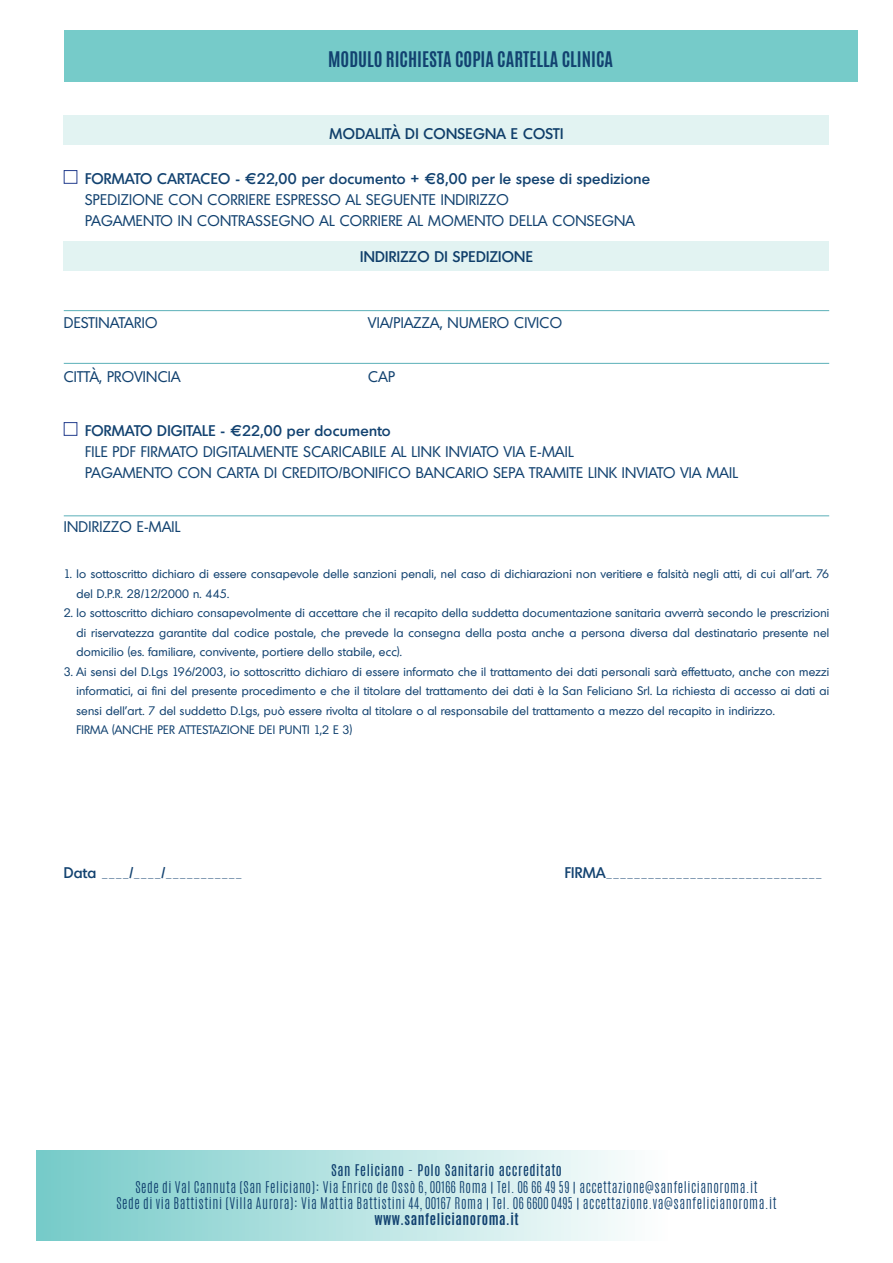
<style>
.page{position:relative;width:893px;height:1263px;background:#fff}
.page>*{position:absolute;margin:0;border:0;box-sizing:border-box;transform-origin:0 0}
.t1{font:700 18px "Antonio";color:#124270}
.t2{font:15px/21px "Montreal Serial";letter-spacing:.02em;color:#124270}
.t3{font:500 15px "Montreal Serial";letter-spacing:.02em;color:#124270}
.t4{font:300 13.5px/16.2px "Antonio";letter-spacing:.04em;color:#124270;text-align:center}
.t5{font:13.5px "Antonio";letter-spacing:.04em;color:#124270}
.t6{font:700 13.5px "Antonio";letter-spacing:.04em;color:#124270}
.t7{font:12px/19.5px "Montreal Serial";letter-spacing:.02em;color:#124270}
</style>
<div class="page">
<div style="left:64px;top:170px;width:13px;height:14px;border:1px solid #253f8e"></div>
<div style="left:64px;top:422px;width:13px;height:14px;border:1px solid #253f8e"></div>
<div style="left:37px;top:1150px;width:856px;height:91px;background:linear-gradient(to right,#7ececc,#fff)"></div>
<div style="left:64px;top:115px;width:765px;height:29px;background:#e2f3f2"></div>
<div style="left:64px;top:241px;width:765px;height:30px;background:#e2f3f2"></div>
<hr style="left:64px;top:310px;width:765px;height:1px;background:#5bb0b8">
<hr style="left:64px;top:363px;width:765px;height:1px;background:#5bb0b8">
<hr style="left:64px;top:516px;width:765px;height:1px;background:#5bb0b8">
<div style="left:64px;top:30px;width:793px;height:52px;background:#76cbc9"></div>
<h1 class="t1" style="left:328px;top:45px;width:286px">MODULO RICHIESTA COPIA CARTELLA CLINICA</h1>
<p class="t3" style="left:330px;top:124px;width:235px">MODALITÀ DI CONSEGNA E COSTI</p>
<p class="t3" style="left:85px;top:169px;width:566px">FORMATO CARTACEO - €22,00 per documento + €8,00 per le spese di spedizione</p>
<p class="t2" style="left:85px;top:188px;width:551px">SPEDIZIONE CON CORRIERE ESPRESSO AL SEGUENTE INDIRIZZO<br>PAGAMENTO IN CONTRASSEGNO AL CORRIERE AL MOMENTO DELLA CONSEGNA</p>
<p class="t3" style="left:360px;top:247px;width:174px">INDIRIZZO DI SPEDIZIONE</p>
<p class="t2" style="left:64px;top:311px;width:95px">DESTINATARIO</p>
<p class="t2" style="left:368px;top:311px;width:195px">VIA/PIAZZA, NUMERO CIVICO</p>
<p class="t2" style="left:64px;top:365px;width:118px">CITTÀ, PROVINCIA</p>
<p class="t2" style="left:368px;top:365px;width:28px">CAP</p>
<p class="t3" style="left:85px;top:421px;width:307px">FORMATO DIGITALE - €22,00 per documento</p>
<p class="t2" style="left:85px;top:440px;width:654px">FILE PDF FIRMATO DIGITALMENTE SCARICABILE AL LINK INVIATO VIA E-MAIL<br>PAGAMENTO CON CARTA DI CREDITO/BONIFICO BANCARIO SEPA TRAMITE LINK INVIATO VIA MAIL</p>
<p class="t2" style="left:64px;top:515px;width:118px">INDIRIZZO E-MAIL</p>
<p class="t7" style="left:77px;top:564px;width:754px;text-indent:-13px">1. Io sottoscritto dichiaro di essere consapevole delle sanzioni penali, nel caso di dichiarazioni non veritiere e falsità negli atti, di cui all’art. 76 del D.P.R. 28/12/2000 n. 445.</p>
<p class="t7" style="left:77px;top:603px;width:754px;text-align:justify;text-indent:-13px">2. Io sottoscritto dichiaro consapevolmente di accettare che il recapito della suddetta documentazione sanitaria avverrà secondo le prescrizioni di riservatezza garantite dal codice postale, che prevede la consegna della posta anche a persona diversa dal destinatario presente nel domicilio (es. familiare, convivente, portiere dello stabile, ecc).</p>
<p class="t7" style="left:77px;top:661px;width:754px;text-indent:-13px">3. Ai sensi del D.Lgs 196/2003, io sottoscritto dichiaro di essere informato che il trattamento dei dati personali sarà effettuato, anche con mezzi informatici, ai fini del presente procedimento e che il titolare del trattamento dei dati è la San Feliciano Srl. La richiesta di accesso ai dati ai sensi dell’art. 7 del suddetto D.Lgs, può essere rivolta al titolare o al responsabile del trattamento a mezzo del recapito in indirizzo.<br>FIRMA (ANCHE PER ATTESTAZIONE DEI PUNTI 1,2 E 3)</p>
<p class="t3" style="left:64px;top:863px;width:180px">Data ____/____/___________</p>
<p class="t3" style="left:565px;top:863px;width:259px">FIRMA_______________________________</p>
<p class="t5" style="left:331px;top:1161px;width:232px">San Feliciano - Polo Sanitario accreditato</p>
<p class="t4" style="left:116px;top:1179px;width:662px">Sede di Val Cannuta (San Feliciano): Via Enrico de Ossò 6, 00166 Roma | Tel. 06 66 49 59 | accettazione@sanfelicianoroma.it<br>Sede di via Battistini (Villa Aurora): Via Mattia Battistini 44, 00167 Roma | Tel. 06 6600 0495 | accettazione.va@sanfelicianoroma.it</p>
<p class="t6" style="left:374px;top:1209px;width:146px">www.sanfelicianoroma.it</p>
</div>
